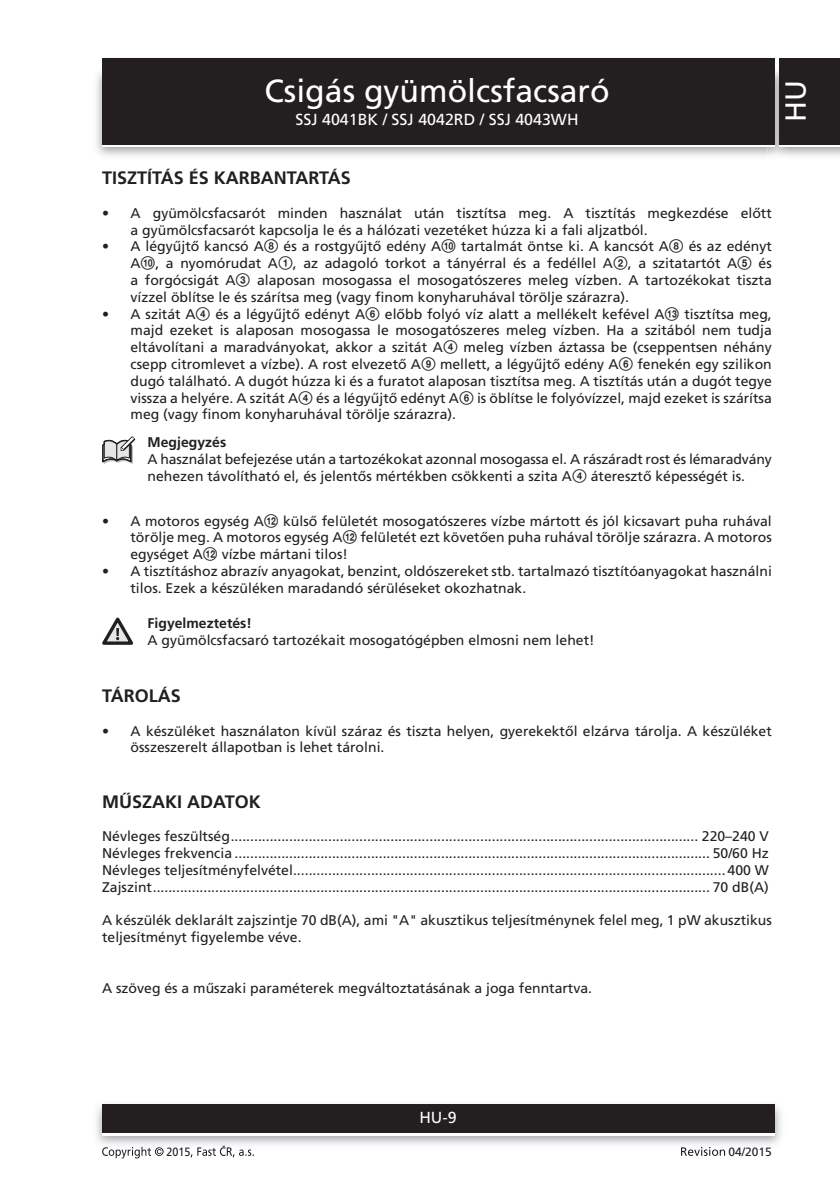
<style>
.page{position:relative;width:840px;height:1191px;background:#fff}
.page>*{position:absolute;margin:0;border:0;box-sizing:border-box;transform-origin:0 0}
.t1{font:32px "Frutiger CE";color:#fff}
.t2{font:29px "Frutiger CE";color:#fff}
.titulek_9{font:700 18px "Frutiger CE";color:#231f20}
.t3{font:16px "Frutiger CE";color:#fff}
.odrazka_5mm{font:14px/16.8px "Frutiger CE";color:#231f20}
.tech_data{font:14px "Frutiger CE";color:#231f20}
.text_7{font:14px/16.8px "Frutiger CE";color:#231f20}
.text_7-2{font:700 14px "Frutiger CE";color:#231f20}
.t4{font:12px "Frutiger CE";color:#231f20}
.t5{font:12px "Frutiger CE";color:#231f20;scale:.9 1}
.s1{font-family:"Zz 3"}
</style>
<div class="page">
<div style="left:102px;top:61px;width:672px;height:86px;background:linear-gradient(to right,#fff,#fff)"></div>
<img style="left:96px;top:1104px;width:685px;height:41px">
<div style="left:102px;top:1107px;width:672px;height:28px;background:linear-gradient(to right,#fff,#fff)"></div>
<div style="left:102px;top:1104px;width:672px;height:28px;background:#231f20"></div>
<img style="left:767px;top:64px;width:18px;height:94px">
<img style="left:774px;top:70px;width:1px;height:74px">
<div style="left:778px;top:61px;width:61px;height:86px;background:linear-gradient(to right,#fff,#fff)"></div>
<div style="left:778px;top:58px;width:61px;height:86px;background:#231f20"></div>
<hr style="left:758px;top:144px;width:16px;height:3px;background:#fff">
<div style="left:102px;top:58px;width:672px;height:86px;background:#231f20"></div>
<svg style="left:102px;top:1146px;width:61px;height:12px"></svg>
<svg style="left:190px;top:1145px;width:64px;height:12px"></svg>
<svg style="left:681px;top:1147px;width:43px;height:8px"></svg>
<svg style="left:102px;top:436px;width:33px;height:28px"></svg>
<svg style="left:102px;top:617px;width:31px;height:28px"></svg>
<h1 class="t1" style="left:264px;top:72px;width:346px">Csigás gyümölcsfacsaró</h1>
<p class="t3" style="left:295px;top:110px;width:284px">SSJ 4041BK / SSJ 4042RD / SSJ 4043WH</p>
<h2 class="t2" style="left:778px;top:122px;width:43px;rotate:-90deg">HU</h2>
<p class="titulek_9" style="left:102px;top:168px;width:250px">TISZTÍTÁS ÉS KARBANTARTÁS</p>
<p class="odrazka_5mm" style="left:130px;top:204px;width:642px;text-indent:-28px">• A gyümölcsfacsarót minden használat után tisztítsa meg. A tisztítás megkezdése előtt a gyümölcsfacsarót kapcsolja le és a hálózati vezetéket húzza ki a fali aljzatból.</p>
<p class="odrazka_5mm" style="left:130px;top:238px;width:642px;text-align:justify;text-indent:-28px">• A légyűjtő kancsó A<span class="s1">8</span> és a rostgyűjtő edény A<span class="s1">0</span> tartalmát öntse ki. A kancsót A<span class="s1">8</span> és az edényt A<span class="s1">0</span>, a nyomórudat A<span class="s1">1</span>, az adagoló torkot a tányérral és a fedéllel A<span class="s1">2</span>, a szitatartót A<span class="s1">5</span> és a forgócsigát A<span class="s1">3</span> alaposan mosogassa el mosogatószeres meleg vízben. A tartozékokat tiszta vízzel öblítse le és szárítsa meg (vagy finom konyharuhával törölje szárazra).</p>
<p class="odrazka_5mm" style="left:130px;top:305px;width:642px;text-align:justify;text-indent:-28px">• A szitát A<span class="s1">4</span> és a légyűjtő edényt A<span class="s1">6</span> előbb folyó víz alatt a mellékelt kefével A<span class="s1">qd</span> tisztítsa meg, majd ezeket is alaposan mosogassa le mosogatószeres meleg vízben. Ha a szitából nem tudja eltávolítani a maradványokat, akkor a szitát A<span class="s1">4</span> meleg vízben áztassa be (cseppentsen néhány csepp citromlevet a vízbe). A rost elvezető A<span class="s1">9</span> mellett, a légyűjtő edény A<span class="s1">6</span> fenekén egy szilikon dugó található. A dugót húzza ki és a furatot alaposan tisztítsa meg. A tisztítás után a dugót tegye vissza a helyére. A szitát A<span class="s1">4</span> és a légyűjtő edényt A<span class="s1">6</span> is öblítse le folyóvízzel, majd ezeket is szárítsa meg (vagy finom konyharuhával törölje szárazra).</p>
<p class="text_7-2" style="left:147px;top:434px;width:80px">Megjegyzés</p>
<p class="text_7" style="left:147px;top:451px;width:625px">A használat befejezése után a tartozékokat azonnal mosogassa el. A rászáradt rost és lémaradvány nehezen távolítható el, és jelentős mértékben csökkenti a szita A<span class="s1">4</span> áteresztő képességét is.</p>
<p class="odrazka_5mm" style="left:130px;top:512px;width:642px;text-align:justify;text-indent:-28px">• A motoros egység A<span class="s1">qs</span> külső felületét mosogatószeres vízbe mártott és jól kicsavart puha ruhával törölje meg. A motoros egység A<span class="s1">qs</span> felületét ezt követően puha ruhával törölje szárazra. A motoros egységet A<span class="s1">qs</span> vízbe mártani tilos!</p>
<p class="odrazka_5mm" style="left:130px;top:562px;width:642px;text-indent:-28px">• A tisztításhoz abrazív anyagokat, benzint, oldószereket stb. tartalmazó tisztítóanyagokat használni tilos. Ezek a készüléken maradandó sérüléseket okozhatnak.</p>
<p class="text_7-2" style="left:147px;top:615px;width:106px">Figyelmeztetés!</p>
<p class="text_7" style="left:147px;top:632px;width:448px">A gyümölcsfacsaró tartozékait mosogatógépben elmosni nem lehet!</p>
<p class="titulek_9" style="left:102px;top:685px;width:80px">TÁROLÁS</p>
<p class="odrazka_5mm" style="left:130px;top:722px;width:642px;text-indent:-28px">• A készüléket használaton kívül száraz és tiszta helyen, gyerekektől elzárva tárolja. A készüléket összeszerelt állapotban is lehet tárolni.</p>
<p class="titulek_9" style="left:102px;top:791px;width:160px">MŰSZAKI ADATOK</p>
<p class="tech_data" style="left:102px;top:828px;width:133px">Névleges feszültség.........................................................................................................................</p>
<p class="tech_data" style="left:701px;top:828px;width:68px">220–240 V</p>
<p class="tech_data" style="left:102px;top:845px;width:135px">Névleges frekvencia...........................................................................................................................</p>
<p class="tech_data" style="left:712px;top:845px;width:58px">50/60 Hz</p>
<p class="tech_data" style="left:102px;top:862px;width:196px">Névleges teljesítményfelvétel................................................................................................................</p>
<p class="tech_data" style="left:727px;top:862px;width:43px">400 W</p>
<p class="tech_data" style="left:102px;top:879px;width:55px">Zajszint................................................................................................................................................</p>
<p class="tech_data" style="left:712px;top:879px;width:57px">70 dB(A)</p>
<p class="text_7" style="left:102px;top:912px;width:670px">A készülék deklarált zajszintje 70 dB(A), ami "A" akusztikus teljesítménynek felel meg, 1 pW akusztikus teljesítményt figyelembe véve.</p>
<p class="text_7" style="left:102px;top:979px;width:489px">A szöveg és a műszaki paraméterek megváltoztatásának a joga fenntartva.</p>
<p class="t3" style="left:419px;top:1108px;width:39px">HU-9</p>
<p class="t5" style="left:166px;top:1144px;width:28px">2015</p>
<p class="t4" style="left:728px;top:1144px;width:45px">04/2015</p>
</div>
